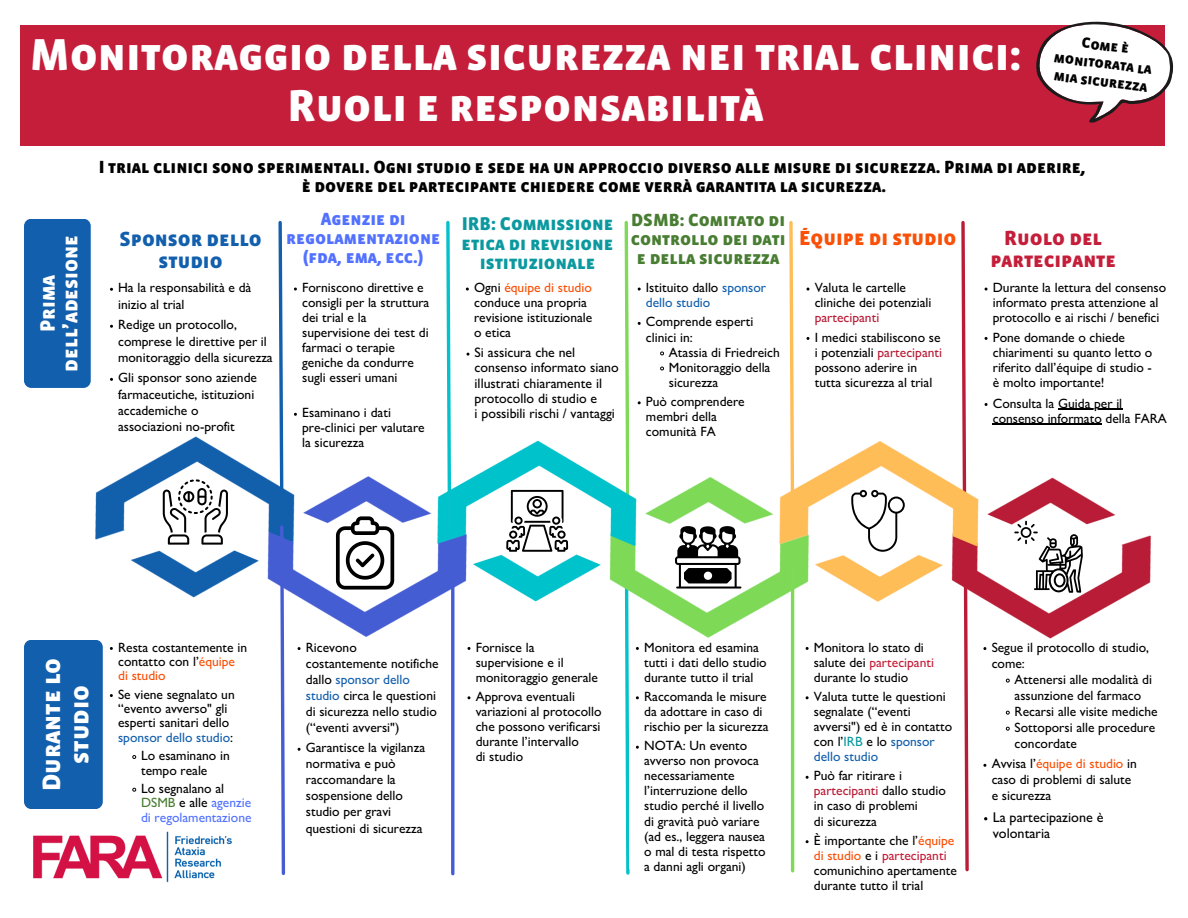
<style>
.page{position:relative;width:1188px;height:918px;background:#fff}
.page>*{position:absolute;margin:0;border:0;box-sizing:border-box;transform-origin:0 0}
.t1{font:45.75px/51.8px "Vista Sans SC Black";color:#fff;text-align:center}
.t2{font:25.8px/28.3px "Vista Sans SC Black";color:#fff;text-align:center}
.t3{font:21.3px/22.5px "Vista Sans SC Black";color:#fff;text-align:center}
.t4{font:21px/22.2px "Vista Sans SC Black";color:#c41e3a;text-align:center}
.t5{font:21px/21.8px "Vista Sans SC Black";color:#125fad;text-align:center}
.t6{font:21px "Vista Sans SC Black";color:#fa5007}
.t7{font:18.9px/19.6px "Vista Sans SC Black";color:#0b999f;text-align:center}
.t8{font:18px/19.2px "Vista Sans SC Black";color:#000;text-align:center}
.t9{font:18px/19.2px "Vista Sans SC Black";color:#487d32;text-align:center}
.t10{font:18px/19.2px "Vista Sans SC Black";color:#5271ff;text-align:center}
.t11{font:15px/18px "Vista Sans SC Black";color:#000;text-align:center}
.t12{font:500 14.1px/16.6px "Gill Sans";color:#000}
.t13{font:500 13.8px/15.3px "Gill Sans";color:#000}
.t14{font:500 13.5px/15px "Gill Sans";color:#000}
.t15{font:500 13.5px/14.4px "Gill Sans";color:#5271ff}
.t16{font:500 13.5px/15px "Gill Sans";color:#125fad}
.t17{font:500 13.5px "Gill Sans";color:#b81c36}
.s1{color:#fa5007}
.s2{color:#000}
.s3{color:#b81c36}
.s4{color:#125fad}
.s5{color:#487d32}
.s6{color:#c41e3a}
.s7{color:#0b999f}
</style>
<div class="page">
<div style="left:20px;top:25px;width:1145px;height:120px;background:#c41e3a"></div>
<svg style="left:961px;top:221px;width:5px;height:213px"></svg>
<img style="left:95px;top:434px;width:1056px;height:207px">
<div style="left:24px;top:219px;width:67px;height:169px;background:#125fad;border-radius:7px"></div>
<div style="left:24px;top:640px;width:79px;height:169px;background:#125fad;border-radius:7px"></div>
<img style="left:33px;top:831px;width:199px;height:52px">
<svg style="left:163px;top:479px;width:65px;height:66px"></svg>
<svg style="left:336px;top:517px;width:58px;height:73px"></svg>
<svg style="left:675px;top:526px;width:66px;height:63px"></svg>
<svg style="left:506px;top:490px;width:62px;height:62px"></svg>
<svg style="left:851px;top:490px;width:54px;height:62px"></svg>
<svg style="left:1014px;top:521px;width:69px;height:72px"></svg>
<hr style="left:1058px;top:409px;width:64px;height:1px;background:#000">
<hr style="left:993px;top:424px;width:109px;height:1px;background:#000">
<svg style="left:132px;top:755px;width:4px;height:4px"></svg>
<svg style="left:132px;top:788px;width:4px;height:4px"></svg>
<svg style="left:623px;top:221px;width:18px;height:654px"></svg>
<svg style="left:277px;top:221px;width:8px;height:285px"></svg>
<svg style="left:278px;top:524px;width:9px;height:351px"></svg>
<hr style="left:451px;top:547px;width:3px;height:327px;background:#455cd3">
<svg style="left:445px;top:220px;width:8px;height:307px"></svg>
<svg style="left:788px;top:221px;width:8px;height:306px"></svg>
<hr style="left:791px;top:568px;width:3px;height:303px;background:#7eda57">
<svg style="left:962px;top:565px;width:8px;height:307px"></svg>
<svg style="left:1036px;top:21px;width:138px;height:102px"></svg>
<h1 class="t1" style="left:30px;top:28px;width:993px">Monitoraggio della sicurezza nei trial clinici:<br>Ruoli e responsabilità</h1>
<p class="t11" style="left:1058px;top:30px;width:100px;rotate:7deg">Come è monitorata la mia sicurezza</p>
<h3 class="t3" style="left:36px;top:372px;width:138px;rotate:-90deg">Prima dell’adesione</h3>
<h3 class="t8" style="left:99px;top:157px;width:988px">I trial clinici sono sperimentali. Ogni studio e sede ha un approccio diverso alle misure di sicurezza. Prima di aderire, è dovere del partecipante chiedere come verrà garantita la sicurezza.</h3>
<h3 class="t5" style="left:119px;top:228px;width:144px">Sponsor dello studio</h3>
<p class="t14" style="left:118px;top:282px;width:135px;line-height:16.2px">Ha la responsabilità e dà inizio al trial</p>
<p class="t14" style="left:118px;top:319px;width:156px;line-height:16.2px">Redige un protocollo, comprese le direttive per il monitoraggio della sicurezza</p>
<p class="t14" style="left:118px;top:372px;width:140px;line-height:16.2px">Gli sponsor sono aziende farmaceutiche, istituzioni accademiche o associazioni no-profit</p>
<h3 class="t10" style="left:286px;top:209px;width:156px">Agenzie di regolamentazione (fda, ema, ecc.)</h3>
<p class="t14" style="left:302px;top:282px;width:129px">Forniscono direttive e consigli per la struttura dei trial e la supervisione dei test di farmaci o terapie geniche da condurre sugli esseri umani</p>
<p class="t14" style="left:302px;top:407px;width:124px">Esaminano i dati pre-clinici per valutare la sicurezza</p>
<h3 class="t7" style="left:462px;top:214px;width:153px">IRB: Commissione etica di revisione istituzionale</h3>
<p class="t14" style="left:474px;top:282px;width:120px">Ogni <span class="s1">équipe di studio </span>conduce una propria revisione istituzionale o etica</p>
<p class="t13" style="left:475px;top:347px;width:146px">Si assicura che nel consenso informato siano illustrati chiaramente il protocollo di studio e<br>i possibili rischi / vantaggi</p>
<h3 class="t9" style="left:631px;top:210px;width:156px">DSMB: Comitato di controllo dei dati e della sicurezza</h3>
<p class="t16" style="left:646px;top:282px;width:122px"><span class="s2">Istituito dallo</span> sponsor dello studio</p>
<p class="t14" style="left:646px;top:317px;width:109px">Comprende esperti clinici in:</p>
<p class="t14" style="left:669px;top:347px;width:113px">Atassia di Friedreich<br>Monitoraggio della sicurezza</p>
<p class="t14" style="left:646px;top:396px;width:100px">Può comprendere membri della comunità FA</p>
<h3 class="t6" style="left:799px;top:226px;width:159px">Équipe di studio</h3>
<p class="t14" style="left:815px;top:282px;width:118px">Valuta le cartelle cliniche dei potenziali</p>
<p class="t17" style="left:815px;top:313px;width:66px">partecipanti</p>
<p class="t14" style="left:815px;top:332px;width:129px">I medici stabiliscono se i potenziali <span class="s3">partecipanti </span>possono aderire in tutta sicurezza al trial</p>
<h3 class="t4" style="left:990px;top:227px;width:127px">Ruolo del partecipante</h3>
<p class="t14" style="left:993px;top:282px;width:175px">Durante la lettura del consenso informato presta attenzione al protocollo e ai rischi / benefici</p>
<p class="t14" style="left:993px;top:332px;width:161px">Pone domande o chiede chiarimenti su quanto letto o riferito dall’équipe di studio - è molto importante!</p>
<p class="t14" style="left:993px;top:398px;width:176px">Consulta la Guida per il consenso informato della FARA</p>
<h2 class="t2" style="left:37px;top:791px;width:135px;rotate:-90deg">Durante lo studio</h2>
<p class="t14" style="left:118px;top:642px;width:131px;line-height:14.4px">Resta costantemente in contatto con l’<span class="s1">équipe di studio</span></p>
<p class="t14" style="left:118px;top:689px;width:118px;line-height:14.4px">Se viene segnalato un “evento avverso" gli esperti sanitari dello <span class="s4">sponsor dello studio</span>:</p>
<p class="t14" style="left:141px;top:750px;width:90px;line-height:14.4px">Lo esaminano in tempo reale</p>
<p class="t15" style="left:141px;top:783px;width:112px"><span class="s2">Lo segnalano al<br></span><span class="s5">DSMB</span> <span class="s2">e alle</span> agenzie di regolamentazione</p>
<p class="t14" style="left:306px;top:641px;width:134px;line-height:16px">Ricevono costantemente notifiche dallo <span class="s4">sponsor dello studio</span> circa le questioni di sicurezza nello studio (“eventi avversi")</p>
<p class="t14" style="left:306px;top:742px;width:121px;line-height:16px">Garantisce la vigilanza normativa e può raccomandare la sospensione dello studio per gravi questioni di sicurezza</p>
<p class="t14" style="left:476px;top:642px;width:124px">Fornisce la supervisione e il monitoraggio generale</p>
<p class="t14" style="left:476px;top:691px;width:127px">Approva eventuali variazioni al protocollo che possono verificarsi durante l’intervallo<br>di studio</p>
<p class="t14" style="left:644px;top:642px;width:124px">Monitora ed esamina tutti i dati dello studio durante tutto il trial</p>
<p class="t14" style="left:644px;top:691px;width:126px">Raccomanda le misure da adottare in caso di rischio per la sicurezza</p>
<p class="t14" style="left:644px;top:740px;width:123px">NOTA: Un evento avverso non provoca necessariamente l’interruzione dello studio perché il livello di gravità può variare (ad es., leggera nausea o mal di testa rispetto a danni agli organi)</p>
<p class="t14" style="left:814px;top:642px;width:122px">Monitora lo stato di salute dei <span class="s6">partecipanti </span>durante lo studio</p>
<p class="t14" style="left:814px;top:691px;width:140px">Valuta tutte le questioni segnalate (“eventi avversi") ed è in contatto con l’<span class="s7">IRB</span> e lo <span class="s4">sponsor dello studio</span></p>
<p class="t14" style="left:814px;top:770px;width:134px">Può far ritirare i <span class="s3">partecipanti</span> dallo studio in caso di problemi<br>di sicurezza</p>
<p class="t14" style="left:814px;top:835px;width:145px">È importante che l’<span class="s1">équipe di studio</span> e i <span class="s6">partecipanti </span>comunichino apertamente durante tutto il trial</p>
<p class="t14" style="left:992px;top:641px;width:159px;line-height:16px">Segue il protocollo di studio, come:</p>
<p class="t14" style="left:1015px;top:673px;width:144px;line-height:16px">Attenersi alle modalità di assunzione del farmaco<br>Recarsi alle visite mediche<br>Sottoporsi alle procedure concordate</p>
<p class="t14" style="left:992px;top:758px;width:147px;line-height:16px">Avvisa l’<span class="s1">équipe di studio</span> in caso di problemi di salute e sicurezza</p>
<p class="t12" style="left:993px;top:811px;width:112px">La partecipazione è volontaria</p>
</div>
